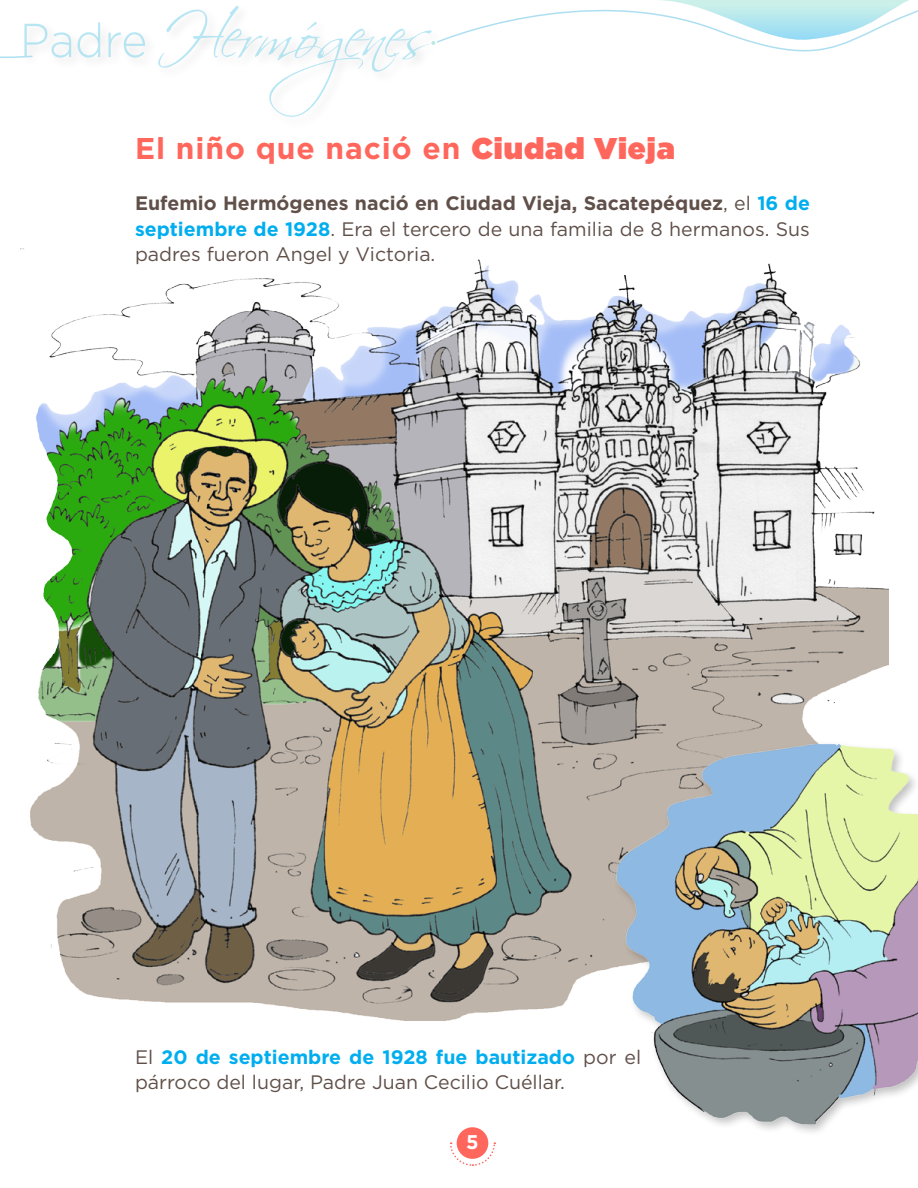
<style>
.page{position:relative;width:918px;height:1188px;background:#fff}
.page>*{position:absolute;margin:0;border:0;box-sizing:border-box;transform-origin:0 0}
.t1{font:700 30px "Gotham";letter-spacing:.03em;color:#ff675d}
.t2{font:700 19.8px "Gotham";color:#fff}
.t3{font:19.5px/25.5px "Gotham";color:#605049;text-align:justify}
.s1{font-weight:900}
.s2{font-weight:700}
.s3{font-weight:700;color:#00aeef}
</style>
<div class="page">
<svg style="left:38px;top:6px;width:393px;height:111px"></svg>
<svg style="left:0;top:23px;width:38px;height:35px"></svg>
<div style="left:457px;top:1127px;width:31px;height:32px;background:#ff675d;border-radius:50%"></div>
<svg style="left:450px;top:1142px;width:46px;height:24px"></svg>
<svg style="left:431px;top:0;width:487px;height:52px"></svg>
<img style="left:20px;top:248px;width:868px;height:773px">
<img style="left:604px;top:718px;width:314px;height:414px">
<h1 class="t1" style="left:135px;top:128px;width:541px">El niño que nació en <span class="s1">Ciudad Vieja</span></h1>
<p class="t3" style="left:135px;top:190px;width:677px"><span class="s2">Eufemio Hermógenes nació en Ciudad Vieja, Sacatepéquez</span>, el <span class="s3">16 de septiembre de 1928</span>. Era el tercero de una familia de 8 hermanos. Sus padres fueron Angel y Victoria.</p>
<p class="t3" style="left:135px;top:1044px;width:508px">El <span class="s3">20 de septiembre de 1928 fue bautizado</span> por el párroco del lugar, Padre Juan Cecilio Cuéllar.</p>
<p class="t2" style="left:466px;top:1129px;width:14px">5</p>
</div>
